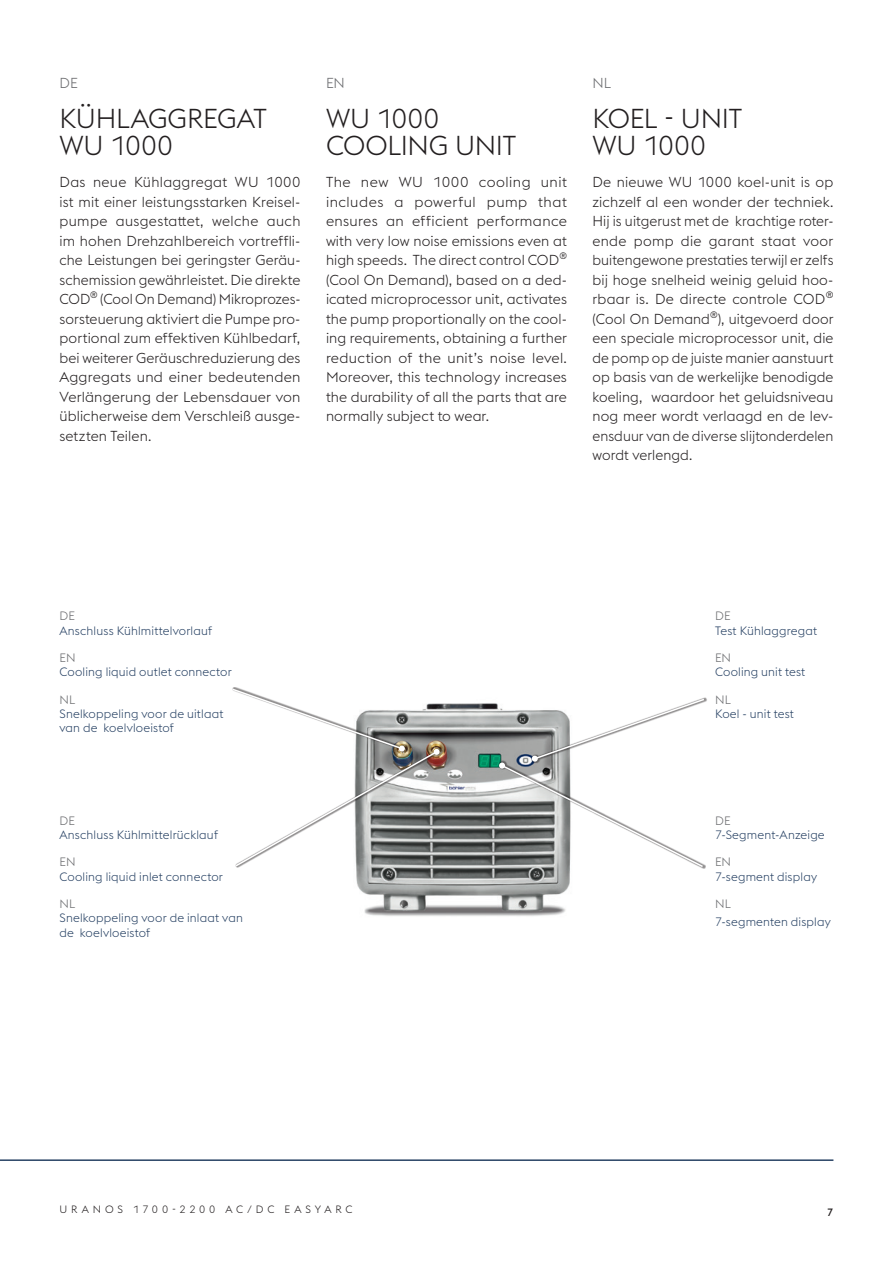
<style>
.page{position:relative;width:893px;height:1263px;background:#fff}
.page>*{position:absolute;margin:0;border:0;box-sizing:border-box;transform-origin:0 0}
.HL-2_single_column{font:300 27px/27px "voestalpine";letter-spacing:-.01em;color:#231f20}
.Copy_9_5_13_EN{font:300 14.25px/19.5px "voestalpine";letter-spacing:.005em;color:#231f20;text-align:justify}
.Copy_9_5_13_DE{font:300 14.25px/19.5px "voestalpine";letter-spacing:.01em;color:#231f20;text-align:justify}
.Language_single_colu{font:300 14.25px/19.5px "voestalpine";letter-spacing:.005em;color:#231f20;text-align:justify}
.Language_single_colu-2{font:300 14.25px "voestalpine";color:#6c6d70}
.t1{font:300 12px/14.4px "voestalpine";letter-spacing:.015em;color:#284264}
.Caption_language{font:300 12px "voestalpine";letter-spacing:.01em;color:#6c6d70}
.t2{font:300 10.5px "voestalpine";letter-spacing:.365em;color:#231f20}
.t3{font:500 10.5px "voestalpine";color:#231f20}
</style>
<div class="page">
<hr style="left:0;top:1159px;width:833px;height:2px;background:#284264">
<img style="left:356px;top:703px;width:214px;height:213px">
<svg style="left:232px;top:687px;width:208px;height:181px"></svg>
<svg style="left:499px;top:697px;width:207px;height:171px"></svg>
<p class="Language_single_colu-2" style="left:60px;top:75px;width:20px">DE</p>
<p class="HL-2_single_column" style="left:60px;top:105px;width:209px">KÜHLAGGREGAT<br>WU 1000</p>
<p class="Copy_9_5_13_DE" style="left:60px;top:172px;width:242px">Das neue Kühlaggregat WU 1000 ist mit einer leistungsstarken Kreisel&shy;pumpe ausgestattet, welche auch im hohen Drehzahlbereich vortreffli&shy;che Leistungen bei geringster Geräu&shy;schemission gewährleistet. Die direkte COD<sup>®</sup> (Cool On Demand) Mikroprozes&shy;sorsteuerung aktiviert die Pumpe pro&shy;portional zum effektiven Kühlbedarf, bei weiterer Geräuschreduzierung des Aggregats und einer bedeutenden Verlängerung der Lebensdauer von üblicherweise dem Verschleiß ausge&shy;setzten Teilen.</p>
<p class="Language_single_colu-2" style="left:326px;top:75px;width:20px">EN</p>
<p class="HL-2_single_column" style="left:326px;top:105px;width:192px">WU 1000<br>COOLING UNIT</p>
<p class="Language_single_colu" style="left:326px;top:172px;width:242px">The new WU 1000 cooling unit includes a powerful pump that ensures an efficient performance with very low noise emissions even at high speeds. The direct control COD<sup>® </sup>(Cool On Demand), based on a ded&shy;icated microprocessor unit, activates the pump proportionally on the cool&shy;ing requirements, obtaining a further reduction of the unit’s noise level.<br>Moreover, this technology increases the durability of all the parts that are normally subject to wear.</p>
<p class="Language_single_colu-2" style="left:592px;top:75px;width:20px">NL</p>
<p class="HL-2_single_column" style="left:592px;top:105px;width:151px">KOEL - UNIT<br>WU 1000</p>
<p class="Copy_9_5_13_EN" style="left:592px;top:172px;width:242px">De nieuwe WU 1000 koel-unit is op zichzelf al een wonder der techniek.<br>Hij is uitgerust met de krachtige roter&shy;ende pomp die garant staat voor buitengewone prestaties terwijl er zelfs bij hoge snelheid weinig geluid hoo&shy;rbaar is. De directe controle COD<sup>® </sup>(Cool On Demand<sup>®</sup>), uitgevoerd door een speciale microprocessor unit, die de pomp op de juiste manier aanstuurt op basis van de werkelijke benodigde koeling, waardoor het geluidsniveau nog meer wordt verlaagd en de lev&shy;ensduur van de diverse slijtonderdelen wordt verlengd.</p>
<p class="Caption_language" style="left:60px;top:609px;width:17px">DE</p>
<p class="t1" style="left:60px;top:623px;width:154px">Anschluss Kühlmittelvorlauf</p>
<p class="Caption_language" style="left:60px;top:651px;width:18px">EN</p>
<p class="t1" style="left:60px;top:665px;width:174px">Cooling liquid outlet connector</p>
<p class="Caption_language" style="left:60px;top:692px;width:17px">NL</p>
<p class="t1" style="left:60px;top:706px;width:165px">Snelkoppeling voor de uitlaat van de koelvloeistof</p>
<p class="Caption_language" style="left:60px;top:813px;width:17px">DE</p>
<p class="t1" style="left:60px;top:828px;width:160px">Anschluss Kühlmittelrücklauf</p>
<p class="Caption_language" style="left:60px;top:855px;width:18px">EN</p>
<p class="t1" style="left:60px;top:869px;width:165px">Cooling liquid inlet connector</p>
<p class="Caption_language" style="left:60px;top:897px;width:17px">NL</p>
<p class="t1" style="left:60px;top:911px;width:185px">Snelkoppeling voor de inlaat van de koelvloeistof</p>
<p class="Caption_language" style="left:715px;top:609px;width:17px">DE</p>
<p class="t1" style="left:715px;top:623px;width:103px">Test Kühlaggregat</p>
<p class="Caption_language" style="left:715px;top:651px;width:18px">EN</p>
<p class="t1" style="left:715px;top:665px;width:92px">Cooling unit test</p>
<p class="Caption_language" style="left:715px;top:692px;width:17px">NL</p>
<p class="t1" style="left:715px;top:706px;width:80px">Koel - unit test</p>
<p class="Caption_language" style="left:715px;top:813px;width:17px">DE</p>
<p class="t1" style="left:715px;top:828px;width:111px">7-Segment-Anzeige</p>
<p class="Caption_language" style="left:715px;top:855px;width:18px">EN</p>
<p class="t1" style="left:715px;top:869px;width:103px">7-segment display</p>
<p class="Caption_language" style="left:715px;top:897px;width:17px">NL</p>
<p class="t1" style="left:715px;top:914px;width:117px">7-segmenten display</p>
<p class="t2" style="left:60px;top:1203px;width:294px">URANOS 1700-2200 AC/DC EASYARC</p>
<p class="t3" style="left:827px;top:1206px;width:8px">7</p>
</div>
